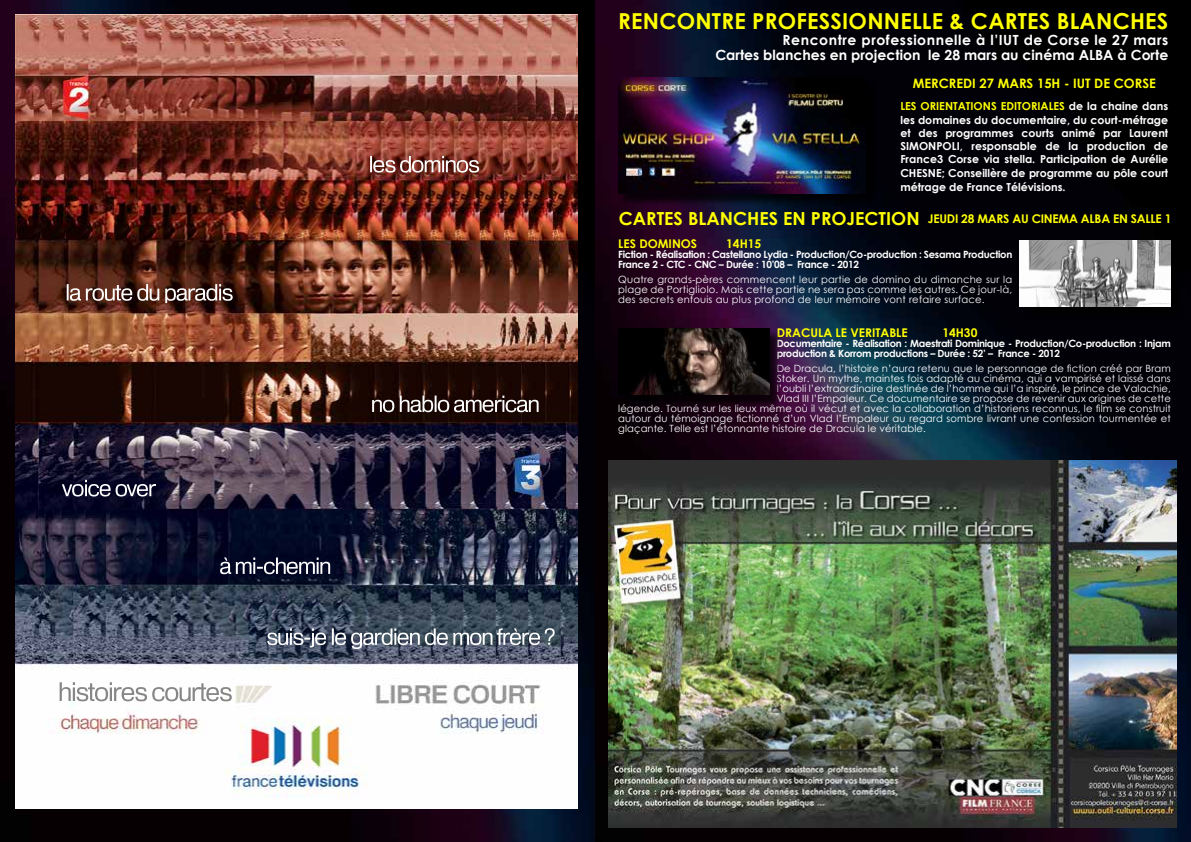
<style>
.page{position:relative;width:1191px;height:842px;background:#fff}
.page>*{position:absolute;margin:0;border:0;box-sizing:border-box;transform-origin:0 0}
.t1{font:700 22px "Century Gothic";letter-spacing:.01em;color:#ff0}
.t2{font:700 14px "Century Gothic";color:#fff}
.t3{font:700 14px "Century Gothic";letter-spacing:.04em;color:#fff}
.t4{font:700 13px "Century Gothic";color:#ff0}
.t5{font:700 12px "Century Gothic";letter-spacing:-.02em;color:#ff0}
.t6{font:700 12px "Century Gothic";color:#ff0}
.t7{font:700 11px/13.5px "Century Gothic";color:#fff;text-align:justify}
.t8{font:10px/10px "Century Gothic";letter-spacing:.01em;color:#fff;text-align:justify}
.t9{font:700 10px/10px "Century Gothic";letter-spacing:-.03em;color:#fff}
.s1{color:#ff0}
.s2{font-size:18px}
</style>
<div class="page">
<img style="left:0;top:0;width:1191px;height:842px">
<div style="left:619px;top:79px;width:259px;height:127px;background:#000;opacity:.75"></div>
<img style="left:618px;top:78px;width:247px;height:115px">
<div style="left:1021px;top:241px;width:162px;height:78px;background:#000"></div>
<img style="left:1019px;top:240px;width:151px;height:66px">
<div style="left:619px;top:330px;width:163px;height:78px;background:#000;opacity:.75"></div>
<img style="left:618px;top:328px;width:151px;height:67px">
<img style="left:609px;top:461px;width:567px;height:366px">
<img style="left:16px;top:14px;width:561px;height:795px">
<p class="t1" style="left:618px;top:5px;width:551px">RENCONTRE PROFESSIONNELLE &amp; CARTES BLANCHES</p>
<p class="t3" style="left:782px;top:30px;width:387px">Rencontre professionnelle à l’IUT de Corse le 27 mars</p>
<p class="t2" style="left:715px;top:45px;width:454px">Cartes blanches en projection le 28 mars au cinéma ALBA à Corte</p>
<p class="t4" style="left:912px;top:73px;width:245px">MERCREDI 27 MARS 15H - IUT DE CORSE</p>
<p class="t7" style="left:900px;top:99px;width:269px"><span class="s1">LES ORIENTATIONS EDITORIALES</span> de la chaine dans les domaines du documentaire, du court-métrage et des programmes courts animé par Laurent SIMONPOLI, responsable de la production de France3 Corse via stella. Participation de Aurélie CHESNE; Conseillère de programme au pôle court métrage de France Télévisions.</p>
<p class="t5" style="left:619px;top:210px;width:554px"><span class="s2">CARTES BLANCHES EN PROJECTION</span> JEUDI 28 MARS AU CINEMA ALBA EN SALLE 1</p>
<p class="t6" style="left:618px;top:235px;width:80px">LES DOMINOS</p>
<p class="t6" style="left:726px;top:235px;width:37px">14H15</p>
<p class="t9" style="left:618px;top:249px;width:395px">Fiction - Réalisation : Castellano Lydia - Production/Co-production : Sesama Production<br>France 2 - CTC - CNC – Durée : 10’08 – France - 2012</p>
<p class="t8" style="left:618px;top:275px;width:395px">Quatre grands-pères commencent leur partie de domino du dimanche sur la plage de Portigliolo. Mais cette partie ne sera pas comme les autres. Ce jour-là, des secrets enfouis au plus profond de leur mémoire vont refaire surface.</p>
<p class="t6" style="left:776px;top:324px;width:133px">DRACULA LE VERITABLE</p>
<p class="t6" style="left:942px;top:324px;width:37px">14H30</p>
<p class="t9" style="left:776px;top:338px;width:395px">Documentaire - Réalisation : Maestrati Dominique - Production/Co-production : Injam production &amp; Korrom productions – Durée : 52’ – France - 2012</p>
<p class="t8" style="left:776px;top:364px;width:396px">De Dracula, l’histoire n’aura retenu que le personnage de fiction créé par Bram</p>
<p class="t8" style="left:776px;top:374px;width:395px">Stoker. Un mythe, maintes fois adapté au cinéma, qui a vampirisé et laissé dans</p>
<p class="t8" style="left:776px;top:384px;width:395px">l’oubli l’extraordinaire destinée de l’homme qui l’a inspiré, le prince de Valachie,</p>
<p class="t8" style="left:776px;top:394px;width:396px">Vlad III l’Empaleur. Ce documentaire se propose de revenir aux origines de cette</p>
<p class="t8" style="left:618px;top:404px;width:554px">légende. Tourné sur les lieux même où il vécut et avec la collaboration d’historiens reconnus, le film se construit</p>
<p class="t8" style="left:618px;top:414px;width:554px">autour du témoignage fictionné d’un Vlad l’Empaleur au regard sombre livrant une confession tourmentée et</p>
<p class="t8" style="left:618px;top:424px;width:309px">glaçante. Telle est l’étonnante histoire de Dracula le véritable.</p>
</div>
